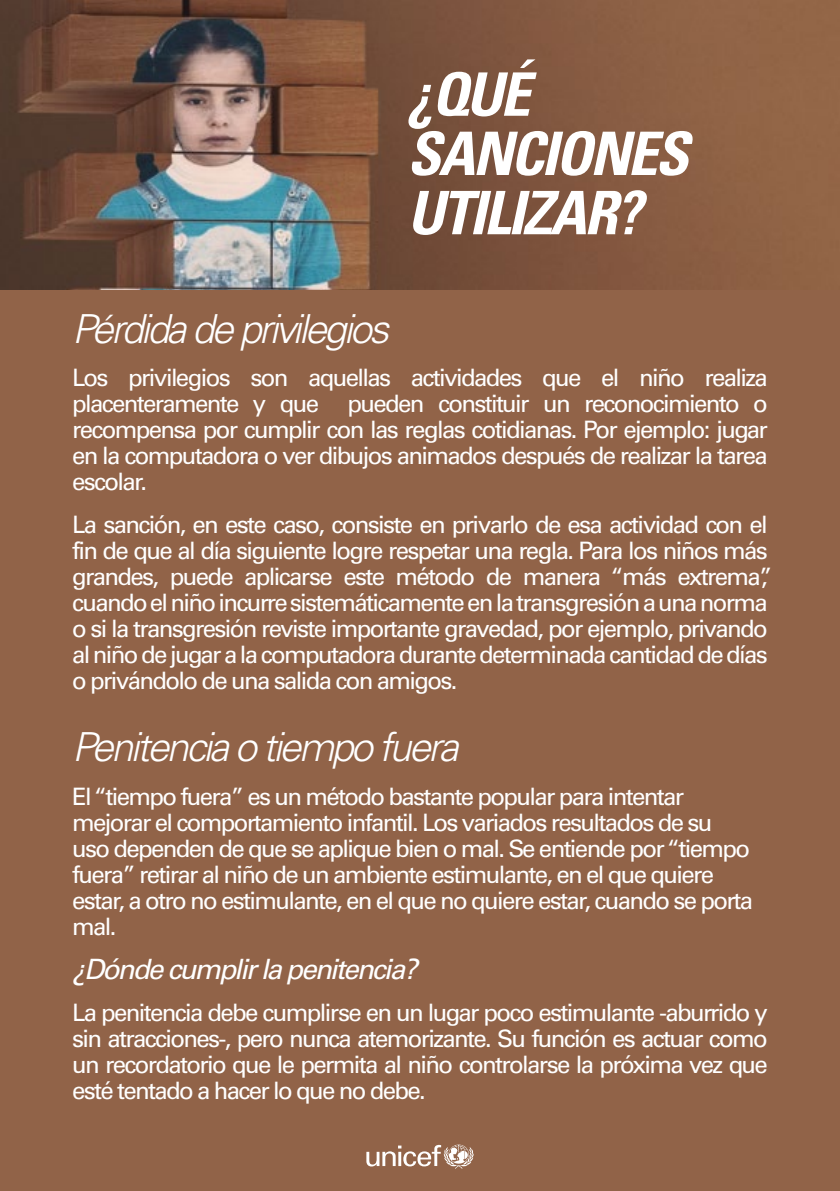
<style>
.page{position:relative;width:840px;height:1191px;background:#fff}
.page>*{position:absolute;margin:0;border:0;box-sizing:border-box;transform-origin:0 0}
.t1{font:italic 700 condensed 60px/59.2px "Univers LT Std";letter-spacing:-.04em;color:#fff}
.t2{font:italic 300 40px "Univers LT Std";letter-spacing:-.07em;color:#fff}
.t3{font:italic 28px "Univers LT Std";letter-spacing:-.07em;color:#fff}
.t4{font:24px/26px "Univers LT Std";letter-spacing:-.07em;color:#fff;text-align:justify}
</style>
<div class="page">
<hr style="left:839px;top:0;width:1px;height:1191px;background:#916348">
<div style="left:0;top:0;width:839px;height:1191px;background:#916348"></div>
<img style="left:0;top:0;width:692px;height:289px">
<svg style="left:366px;top:1144px;width:107px;height:24px"></svg>
<h1 class="t1" style="left:407px;top:65px;width:282px">¿QUÉ<br>SANCIONES<br>UTILIZAR?</h1>
<h2 class="t2" style="left:72px;top:304px;width:318px">Pérdida de privilegios</h2>
<p class="t4" style="left:72px;top:364px;width:697px">Los privilegios son aquellas actividades que el niño realiza placenteramente y que pueden constituir un reconocimiento o recompensa por cumplir con las reglas cotidianas. Por ejemplo: jugar en la computadora o ver dibujos animados después de realizar la tarea escolar.</p>
<p class="t4" style="left:72px;top:511px;width:701px;text-align:left">La sanción, en este caso, consiste en privarlo de esa actividad con el fin de que al día siguiente logre respetar una regla. Para los niños más grandes, puede aplicarse este método de manera “más extrema”, cuando el niño incurre sistemáticamente en la transgresión a una norma o si la transgresión reviste importante gravedad, por ejemplo, privando al niño de jugar a la computadora durante determinada cantidad de días o privándolo de una salida con amigos.</p>
<h2 class="t2" style="left:72px;top:722px;width:388px">Penitencia o tiempo fuera</h2>
<p class="t4" style="left:72px;top:783px;width:682px;text-align:left">El “tiempo fuera” es un método bastante popular para intentar mejorar el comportamiento infantil. Los variados resultados de su uso dependen de que se aplique bien o mal. Se entiende por “tiempo fuera” retirar al niño de un ambiente estimulante, en el que quiere estar, a otro no estimulante, en el que no quiere estar, cuando se porta mal.</p>
<p class="t3" style="left:72px;top:952px;width:346px">¿Dónde cumplir la penitencia?</p>
<p class="t4" style="left:72px;top:999px;width:697px">La penitencia debe cumplirse en un lugar poco estimulante -aburrido y sin atracciones-, pero nunca atemorizante. Su función es actuar como un recordatorio que le permita al niño controlarse la próxima vez que esté tentado a hacer lo que no debe.</p>
</div>
